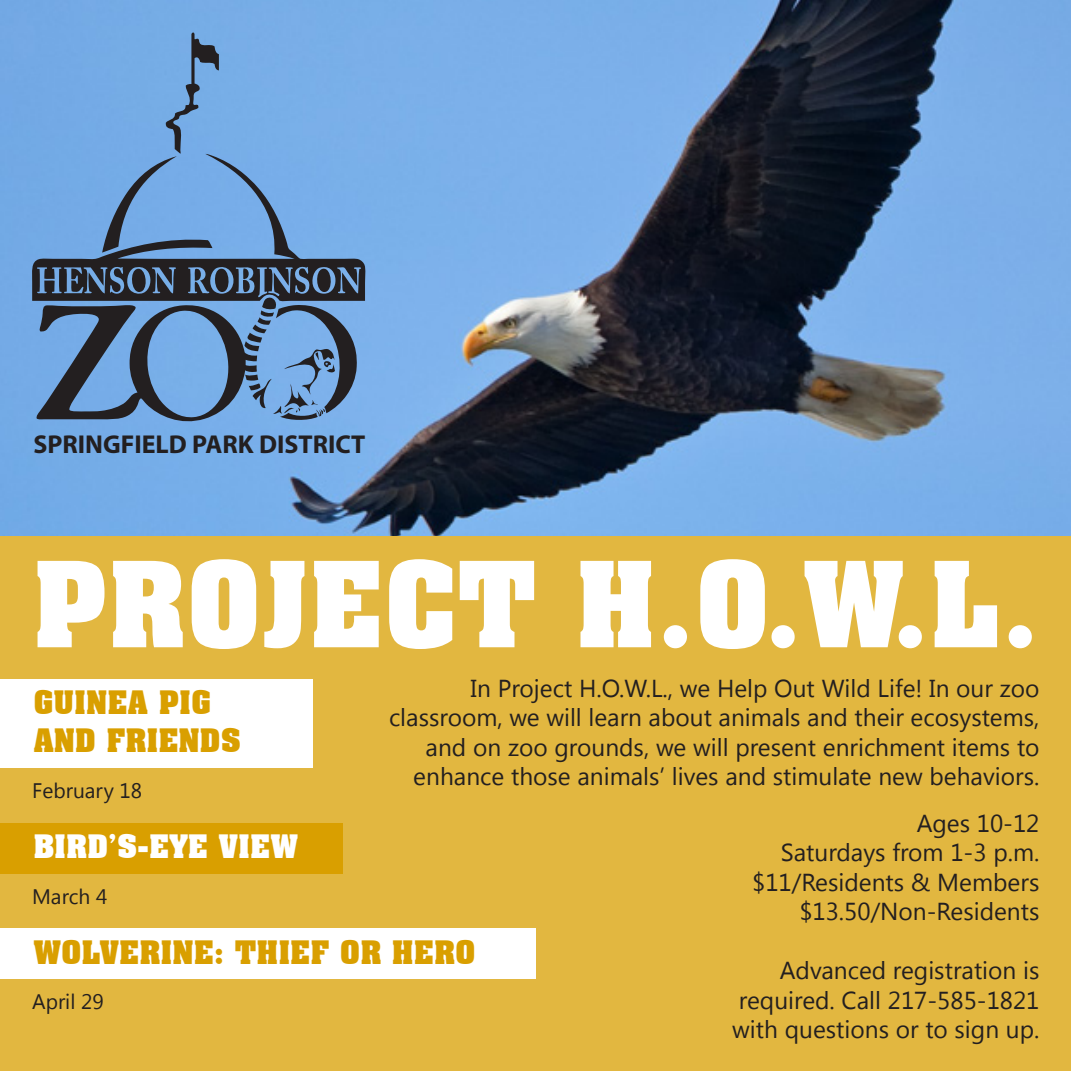
<style>
.page{position:relative;width:1071px;height:1071px;background:#fff}
.page>*{position:absolute;margin:0;border:0;box-sizing:border-box;transform-origin:0 0}
.t1{font:700 116.2px "Aachen BT";color:#fff}
.t2{font:700 31.5px/37.8px "Aachen BT";color:#d99f00}
.t3{font:700 31.5px "Aachen BT";color:#fff}
.t4{font:700 25.9px "Myriad Pro";color:#231f20}
.t5{font:24.5px "Segoe UI Emoji";color:#231f20}
.t6{font:21px "Segoe UI Emoji";color:#231f20}
</style>
<div class="page">
<div style="left:0;top:485px;width:1071px;height:586px;background:#e2b740"></div>
<img style="left:0;top:0;width:1071px;height:536px">
<div style="left:0;top:679px;width:312px;height:88px;background:#fff"></div>
<div style="left:0;top:929px;width:536px;height:50px;background:#fff"></div>
<div style="left:0;top:823px;width:342px;height:50px;background:#d99f00"></div>
<svg style="left:31px;top:154px;width:335px;height:148px;background:#6a98cb"></svg>
<svg style="left:102px;top:32px;width:117px;height:221px;background:#6c9cd1"></svg>
<svg style="left:36px;top:266px;width:322px;height:160px;background:#57779b"></svg>
<p class="t4" style="left:33px;top:427px;width:334px">SPRINGFIELD PARK DISTRICT</p>
<p class="t1" style="left:33px;top:532px;width:1009px">PROJECT H.O.W.L.</p>
<p class="t2" style="left:33px;top:683px;width:209px">GUINEA PIG<br>AND FRIENDS</p>
<p class="t3" style="left:33px;top:827px;width:266px">BIRD’S-EYE VIEW</p>
<p class="t5" style="left:477px;top:670px;width:121px">■ □ ▼ ★</p>
<p class="t5" style="left:850px;top:670px;width:7px">●</p>
<p class="t5" style="left:936px;top:670px;width:105px">■ □◆ □□</p>
<p class="t5" style="left:400px;top:699px;width:78px">● ▲▲ □□</p>
<p class="t5" style="left:570px;top:699px;width:26px">●● ●</p>
<p class="t5" style="left:628px;top:699px;width:118px">■ □◆▼ ■</p>
<p class="t5" style="left:784px;top:699px;width:80px">●▲ ■ ▼</p>
<p class="t5" style="left:935px;top:699px;width:57px">□▲ ▲▼</p>
<p class="t5" style="left:438px;top:729px;width:207px">■ □■ □□ □◆■ ▲</p>
<p class="t5" style="left:771px;top:729px;width:80px">▲ ■▼ ■</p>
<p class="t5" style="left:923px;top:729px;width:45px">■▼ ▼</p>
<p class="t5" style="left:1000px;top:729px;width:41px">▲ ▼□</p>
<p class="t5" style="left:511px;top:758px;width:48px">▼ □▲</p>
<p class="t5" style="left:590px;top:758px;width:304px">■ ●▲ ●❖▲ ■ ▲▼ ◆●▼ ■</p>
<p class="t5" style="left:983px;top:758px;width:53px">❖□▲</p>
<p class="t5" style="left:828px;top:864px;width:78px">▲ ■▼▲</p>
<p class="t5" style="left:963px;top:893px;width:78px">▲ ■▼▲</p>
<p class="t2" style="left:33px;top:933px;width:444px">WOLVERINE: THIEF OR HERO</p>
<p class="t6" style="left:70px;top:986px;width:7px">●</p>
<p class="t5" style="left:934px;top:952px;width:107px">▲▼ ▼□■ ▲</p>
<p class="t5" style="left:756px;top:1011px;width:265px">▼ ❑◆ ▲▼ □■▲ □ ▼□ ▲ ■ ◆</p>
</div>
